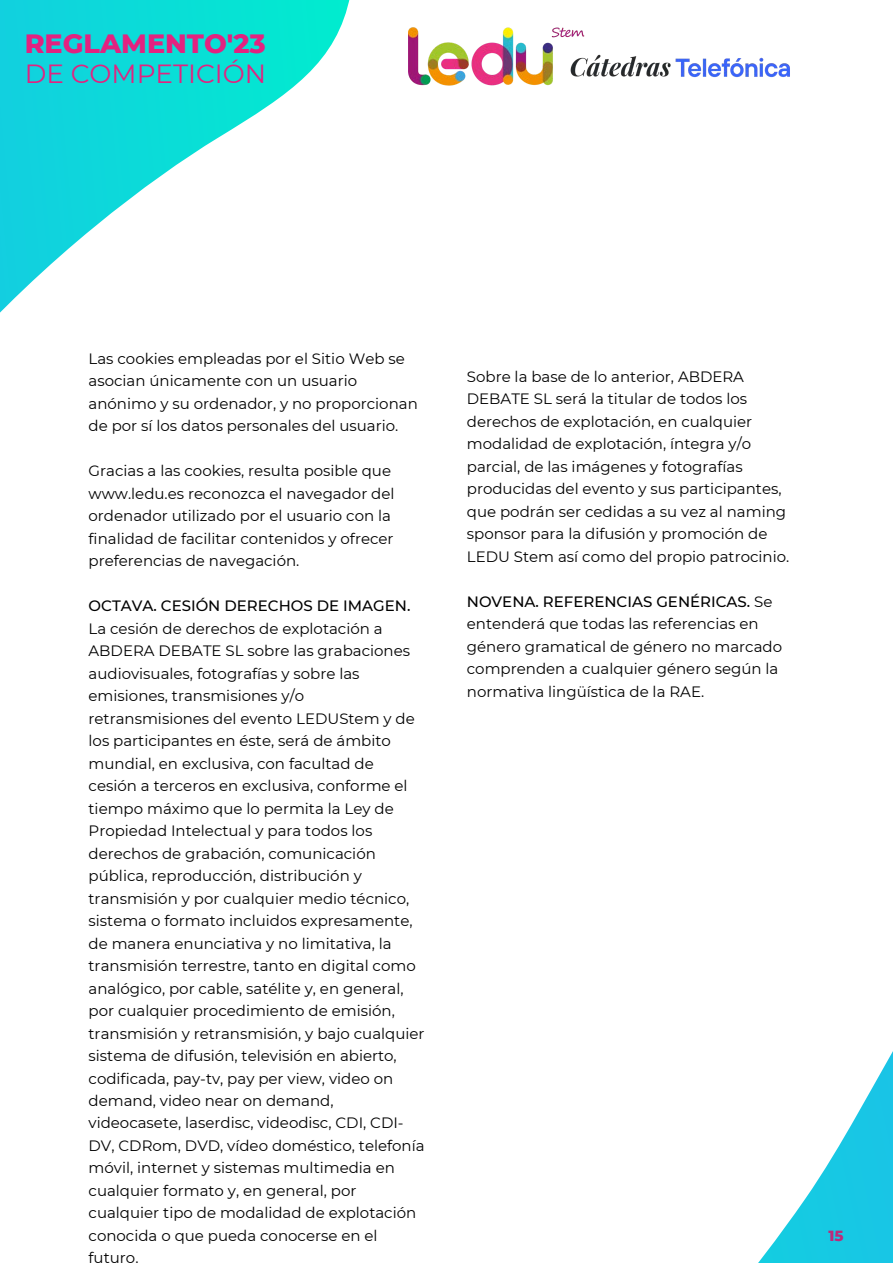
<style>
.page{position:relative;width:893px;height:1264px;background:#fff}
.page>*{position:absolute;margin:0;border:0;box-sizing:border-box;transform-origin:0 0}
.t1{font:800 27px "Montserrat";color:#e32280}
.t2{font:26.25px "Montserrat";color:#e32280}
.t3{font:15px/22.5px "Montserrat";color:#000}
.t4{font:500 15px "Montserrat";color:#000}
.t5{font:800 15px "Montserrat";color:#bb2b7b}
.s1{font-weight:500}
</style>
<div class="page">
<svg style="left:759px;top:1053px;width:133px;height:209px"></svg>
<svg style="left:0;top:0;width:350px;height:313px"></svg>
<img style="left:408px;top:27px;width:382px;height:59px">
<h1 class="t1" style="left:25px;top:27px;width:243px">REGLAMENTO'23</h1>
<h2 class="t2" style="left:25px;top:57px;width:243px">DE COMPETICIÓN</h2>
<p class="t3" style="left:89px;top:347px;width:331px">Las cookies empleadas por el Sitio Web se asocian únicamente con un usuario anónimo y su ordenador, y no proporcionan de por sí los datos personales del usuario.</p>
<p class="t3" style="left:89px;top:459px;width:307px">Gracias a las cookies, resulta posible que www.ledu.es reconozca el navegador del ordenador utilizado por el usuario con la finalidad de facilitar contenidos y ofrecer preferencias de navegación.</p>
<p class="t4" style="left:89px;top:596px;width:323px">OCTAVA. CESIÓN DERECHOS DE IMAGEN.</p>
<p class="t3" style="left:89px;top:617px;width:337px">La cesión de derechos de explotación a ABDERA DEBATE SL sobre las grabaciones audiovisuales, fotografías y sobre las emisiones, transmisiones y/o retransmisiones del evento LEDUStem y de los participantes en éste, será de ámbito mundial, en exclusiva, con facultad de cesión a terceros en exclusiva, conforme el tiempo máximo que lo permita la Ley de Propiedad Intelectual y para todos los derechos de grabación, comunicación pública, reproducción, distribución y transmisión y por cualquier medio técnico, sistema o formato incluidos expresamente, de manera enunciativa y no limitativa, la transmisión terrestre, tanto en digital como analógico, por cable, satélite y, en general, por cualquier procedimiento de emisión, transmisión y retransmisión, y bajo cualquier sistema de difusión, televisión en abierto, codificada, pay-tv, pay per view, video on demand, video near on demand, videocasete, laserdisc, videodisc, CDI, CDI-DV, CDRom, DVD, vídeo doméstico, telefonía móvil, internet y sistemas multimedia en cualquier formato y, en general, por cualquier tipo de modalidad de explotación conocida o que pueda conocerse en el futuro.</p>
<p class="t3" style="left:467px;top:365px;width:324px">Sobre la base de lo anterior, ABDERA DEBATE SL será la titular de todos los derechos de explotación, en cualquier modalidad de explotación, íntegra y/o parcial, de las imágenes y fotografías producidas del evento y sus participantes, que podrán ser cedidas a su vez al naming sponsor para la difusión y promoción de LEDU Stem así como del propio patrocinio.</p>
<p class="t3" style="left:467px;top:590px;width:317px"><span class="s1">NOVENA. REFERENCIAS GENÉRICAS.</span> Se entenderá que todas las referencias en género gramatical de género no marcado comprenden a cualquier género según la normativa lingüística de la RAE.</p>
<p class="t5" style="left:828px;top:1225px;width:17px">15</p>
</div>
